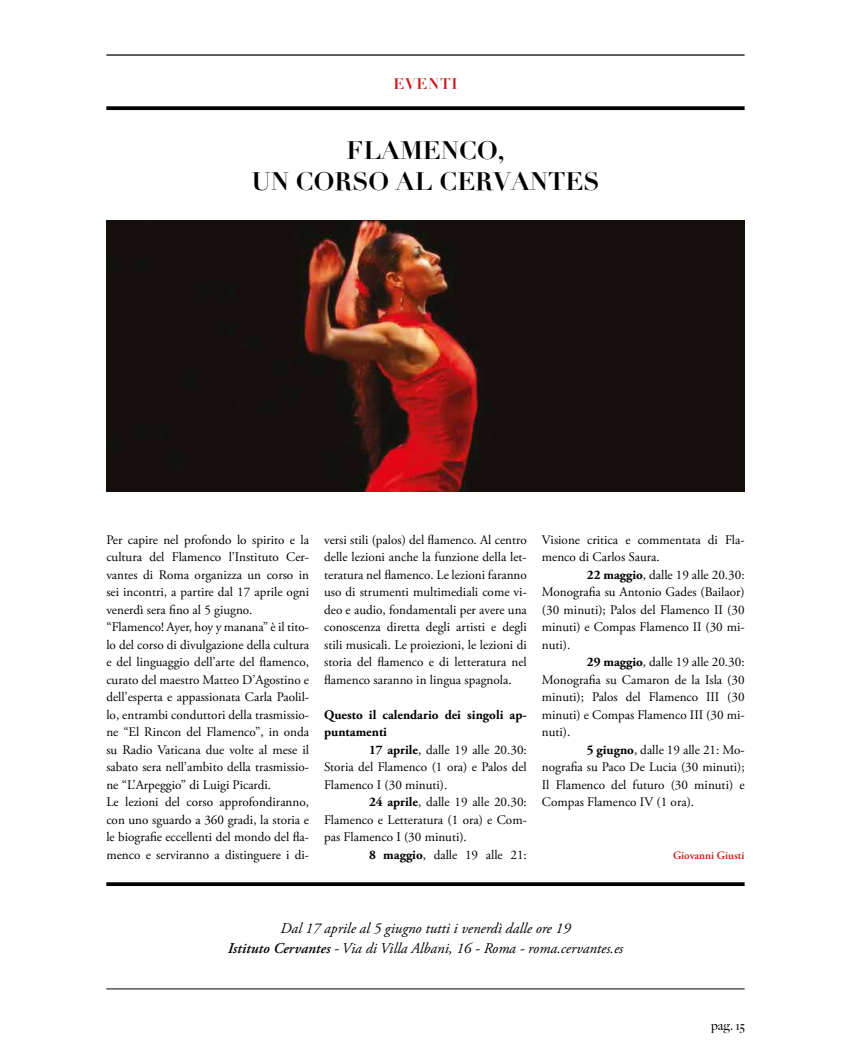
<style>
.page{position:relative;width:851px;height:1063px;background:#fff}
.page>*{position:absolute;margin:0;border:0;box-sizing:border-box;transform-origin:0 0}
.t1{font:700 24.75px/31.2px "Didot";color:#000;text-align:center}
.t2{font:italic 15px/20px "Adobe Garamond Pro";color:#000;text-align:center}
.t3{font:700 15px "Didot";letter-spacing:.05em;color:#cd171a}
.t4{font:13.12px/17.5px "Adobe Garamond Pro";color:#000;text-align:justify}
.t5{font:700 13.12px/17.5px "Adobe Garamond Pro";color:#000}
.t6{font:500 12.5px "Big Caslon";color:#000}
.t7{font:600 11.25px "Adobe Garamond Pro";color:#cd171a}
.s1{font-weight:700}
.s2{font-weight:600}
</style>
<div class="page">
<hr style="left:106px;top:54px;width:638px;height:2px;background:#000">
<svg style="left:106px;top:106px;width:638px;height:4px;background:#121212"></svg>
<hr style="left:106px;top:989px;width:638px;height:1px;background:#000">
<svg style="left:106px;top:882px;width:638px;height:4px;background:#121212"></svg>
<img style="left:106px;top:220px;width:638px;height:271px">
<p class="t3" style="left:393px;top:74px;width:66px">EVENTI</p>
<h1 class="t1" style="left:251px;top:135px;width:349px">FLAMENCO,<br>UN CORSO AL CERVANTES</h1>
<p class="t4" style="left:106px;top:531px;width:204px;text-align:left">Per capire nel profondo lo spirito e la cultura del Flamenco l’Instituto Cer&shy;vantes di Roma organizza un corso in sei incontri, a partire dal 17 aprile ogni venerdì sera fino al 5 giugno. “Flamenco! Ayer, hoy y manana” è il tito&shy;lo del corso di divulgazione della cultura e del linguaggio dell’arte del flamenco, curato del maestro Matteo D’Agostino e dell’esperta e appassionata Carla Paolil&shy;lo, entrambi conduttori della trasmissio&shy;ne “El Rincon del Flamenco”, in onda su Radio Vaticana due volte al mese il sabato sera nell’ambito della trasmissio&shy;ne “L’Arpeggio” di Luigi Picardi.<br>Le lezioni del corso approfondiranno, con uno sguardo a 360 gradi, la storia e le biografie eccellenti del mondo del fla&shy;menco e serviranno a distinguere i di-</p>
<p class="t4" style="left:324px;top:531px;width:204px">versi stili (palos) del flamenco. Al centro delle lezioni anche la funzione della let&shy;teratura nel flamenco. Le lezioni faranno uso di strumenti multimediali come vi&shy;deo e audio, fondamentali per avere una conoscenza diretta degli artisti e degli stili musicali. Le proiezioni, le lezioni di storia del flamenco e di letteratura nel flamenco saranno in lingua spagnola.</p>
<p class="t5" style="left:324px;top:706px;width:204px">Questo il calendario dei singoli ap&shy;puntamenti</p>
<p class="t4" style="left:324px;top:741px;width:204px;text-indent:45px"><span class="s1">17 aprile</span>, dalle 19 alle 20.30:<br>Storia del Flamenco (1 ora) e Palos del Flamenco I (30 minuti).</p>
<p class="t4" style="left:324px;top:794px;width:204px;text-indent:45px"><span class="s1">24 aprile</span>, dalle 19 alle 20.30:<br>Flamenco e Letteratura (1 ora) e Com&shy;pas Flamenco I (30 minuti).</p>
<p class="t4" style="left:369px;top:846px;width:159px"><span class="s1">8 maggio</span>, dalle 19 alle 21:</p>
<p class="t4" style="left:542px;top:531px;width:204px">Visione critica e commentata di Fla&shy;menco di Carlos Saura.</p>
<p class="t4" style="left:542px;top:566px;width:204px;text-indent:45px"><span class="s1">22 maggio</span>, dalle 19 alle 20.30:<br>Monografia su Antonio Gades (Bailaor) (30 minuti); Palos del Flamenco II (30 minuti) e Compas Flamenco II (30 mi&shy;nuti).</p>
<p class="t4" style="left:542px;top:654px;width:204px;text-indent:45px"><span class="s1">29 maggio</span>, dalle 19 alle 20.30:<br>Monografia su Camaron de la Isla (30 minuti); Palos del Flamenco III (30 minuti) e Compas Flamenco III (30 mi&shy;nuti).</p>
<p class="t4" style="left:542px;top:741px;width:204px;text-indent:45px"><span class="s1">5 giugno</span>, dalle 19 alle 21: Mo&shy;nografia su Paco De Lucia (30 minuti); Il Flamenco del futuro (30 minuti) e Compas Flamenco IV (1 ora).</p>
<p class="t7" style="left:673px;top:849px;width:73px">Giovanni Giusti</p>
<p class="t2" style="left:228px;top:918px;width:397px">Dal 17 aprile al 5 giugno tutti i venerdì dalle ore 19<br><span class="s2">Istituto Cervantes</span> - Via di Villa Albani, 16 - Roma - roma.cervantes.es</p>
<p class="t6" style="left:711px;top:1016px;width:35px">pag. 15</p>
</div>
